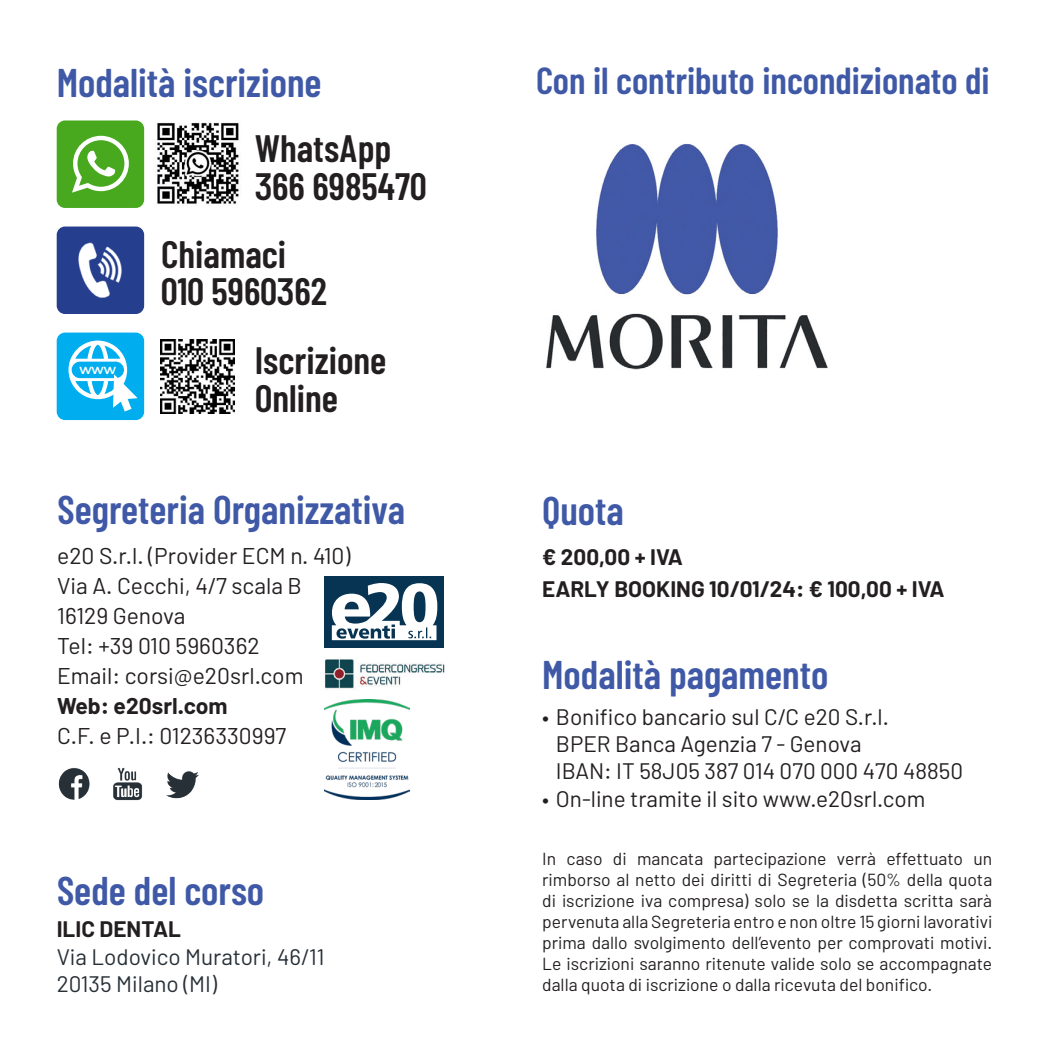
<style>
.page{position:relative;width:1049px;height:1049px;background:#fff}
.page>*{position:absolute;margin:0;border:0;box-sizing:border-box;transform-origin:0 0}
.t1{font:600 40px "Barlow Condensed";color:#3f59a7}
.t2{font:600 38px/37.5px "Barlow Condensed";color:#231f20}
.t3{font:600 37.5px "Barlow Condensed";color:#3f59a7}
.t4{font:22.75px/30px "Barlow";color:#231f20}
.t5{font:22.5px/27.5px "Barlow";color:#231f20}
.t6{font:700 22.5px "Barlow";color:#231f20}
.t7{font:22.5px/27.5px "Barlow";color:#273037}
.t8{font:17.5px/21px "Barlow";color:#231f20;text-align:justify}
.t9{font:600 13.5px "Montserrat";color:#fff}
.s1{font-weight:700}
</style>
<div class="page">
<img style="left:58px;top:768px;width:141px;height:33px">
<div style="left:325px;top:576px;width:119px;height:71px;background:#083453"></div>
<svg style="left:332px;top:583px;width:105px;height:57px"></svg>
<img style="left:325px;top:659px;width:120px;height:30px">
<img style="left:325px;top:699px;width:85px;height:100px">
<div style="left:57px;top:226px;width:87px;height:88px;background:#253f8e;border-radius:8px"></div>
<img style="left:61px;top:227px;width:78px;height:87px">
<img style="left:157px;top:122px;width:82px;height:82px">
<div style="left:57px;top:120px;width:87px;height:88px;background:#48a91f;border-radius:8px"></div>
<svg style="left:72px;top:136px;width:57px;height:57px"></svg>
<img style="left:160px;top:339px;width:75px;height:75px">
<div style="left:57px;top:333px;width:87px;height:87px;background:#00aeef;border-radius:8px"></div>
<svg style="left:69px;top:341px;width:69px;height:71px"></svg>
<img style="left:546px;top:143px;width:282px;height:227px">
<p class="t1" style="left:57px;top:57px;width:266px">Modalità iscrizione</p>
<p class="t3" style="left:536px;top:57px;width:455px">Con il contributo incondizionato di</p>
<p class="t2" style="left:255px;top:129px;width:173px">WhatsApp<br>366 6985470</p>
<p class="t9" style="left:79px;top:359px;width:38px">www</p>
<p class="t2" style="left:161px;top:235px;width:167px">Chiamaci<br>010 5960362</p>
<p class="t2" style="left:255px;top:341px;width:133px">Iscrizione<br>Online</p>
<p class="t1" style="left:57px;top:484px;width:349px">Segreteria Organizzativa</p>
<p class="t4" style="left:57px;top:540px;width:295px">e20 S.r.l. (Provider ECM n. 410)</p>
<p class="t4" style="left:57px;top:570px;width:246px">Via A. Cecchi, 4/7 scala B</p>
<p class="t4" style="left:57px;top:600px;width:130px">16129 Genova</p>
<p class="t4" style="left:57px;top:630px;width:204px">Tel: +39 010 5960362</p>
<p class="t4" style="left:57px;top:660px;width:248px">Email: corsi@e20srl.com<br><span class="s1">Web: e20srl.com</span></p>
<p class="t4" style="left:57px;top:720px;width:231px">C.F. e P.I.: 01236330997</p>
<p class="t1" style="left:57px;top:865px;width:209px">Sede del corso</p>
<p class="t6" style="left:57px;top:915px;width:126px">ILIC DENTAL</p>
<p class="t7" style="left:57px;top:942px;width:269px">Via Lodovico Muratori, 46/11<br>20135 Milano (MI)</p>
<p class="t1" style="left:542px;top:485px;width:83px">Quota</p>
<p class="t6" style="left:542px;top:543px;width:142px">€ 200,00 + IVA</p>
<p class="t6" style="left:542px;top:575px;width:404px">EARLY BOOKING 10/01/24: € 100,00 + IVA</p>
<p class="t1" style="left:542px;top:650px;width:288px">Modalità pagamento</p>
<p class="t5" style="left:556px;top:702px;width:409px;text-indent:-14px">• Bonifico bancario sul C/C e20 S.r.l.<br>BPER Banca Agenzia 7 - Genova<br>IBAN: IT 58J05 387 014 070 000 470 48850</p>
<p class="t5" style="left:542px;top:784px;width:385px">• On-line tramite il sito www.e20srl.com</p>
<p class="t8" style="left:542px;top:848px;width:452px">In caso di mancata partecipazione verrà effettuato un rimborso al netto dei diritti di Segreteria (50% della quota di iscrizione iva compresa) solo se la disdetta scritta sarà pervenuta alla Segreteria entro e non oltre 15 giorni lavorativi prima dallo svolgimento dell’evento per comprovati motivi.<br>Le iscrizioni saranno ritenute valide solo se accompagnate dalla quota di iscrizione o dalla ricevuta del bonifico.</p>
</div>
